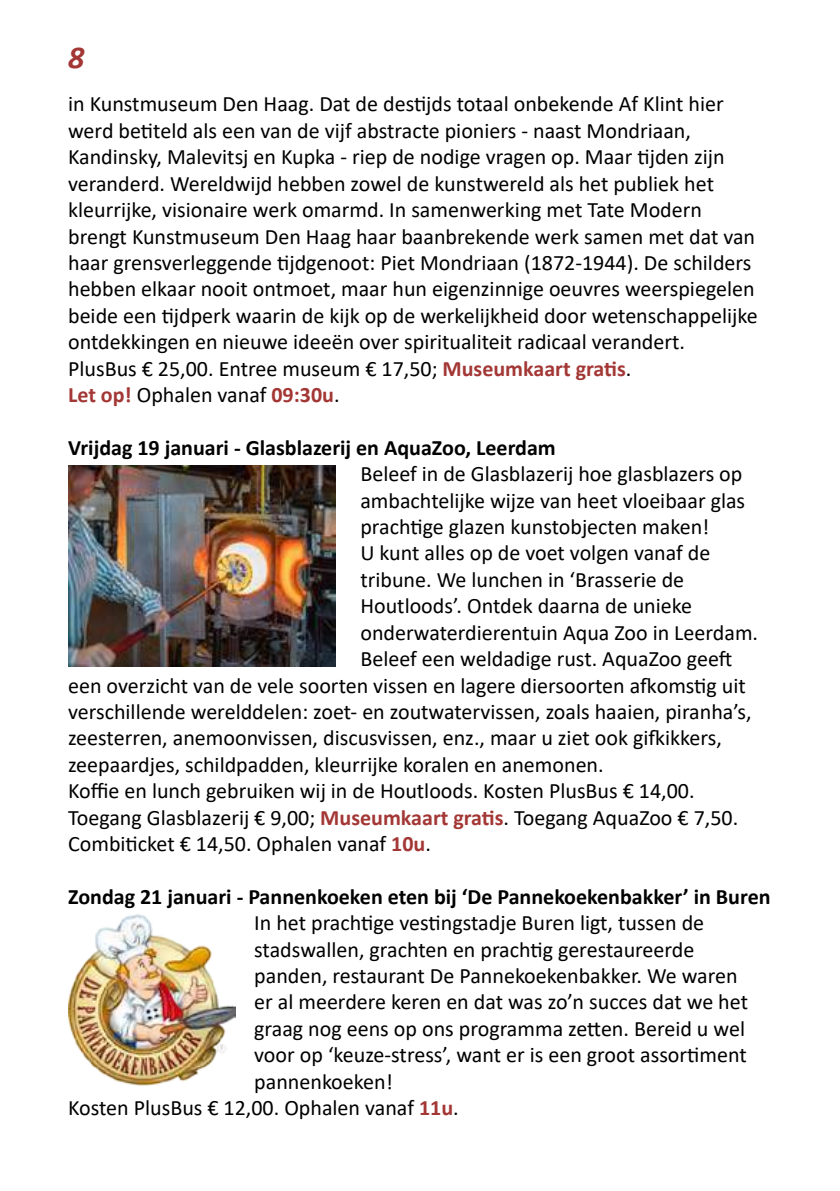
<style>
.page{position:relative;width:840px;height:1191px;background:#fff}
.page>*{position:absolute;margin:0;border:0;box-sizing:border-box;transform-origin:0 0}
.t1{font:italic 700 32px "Calibri";color:#a33735}
.t2{font:22px/26.4px "Calibri";color:#000}
.t3{font:700 22px "Calibri";color:#000}
.s1{font-weight:700;color:#a33735}
</style>
<div class="page">
<img style="left:68px;top:466px;width:267px;height:200px">
<img style="left:68px;top:914px;width:167px;height:172px">
<h1 class="t1" style="left:68px;top:35px;width:18px">8</h1>
<p class="t2" style="left:68px;top:90px;width:690px">in Kunstmuseum Den Haag. Dat de destijds totaal onbekende Af Klint hier werd betiteld als een van de vijf abstracte pioniers - naast Mondriaan, Kandinsky, Malevitsj en Kupka - riep de nodige vragen op. Maar tijden zijn veranderd. Wereldwijd hebben zowel de kunstwereld als het publiek het kleurrijke, visionaire werk omarmd. In samenwerking met Tate Modern brengt Kunstmuseum Den Haag haar baanbrekende werk samen met dat van haar grensverleggende tijdgenoot: Piet Mondriaan (1872-1944). De schilders hebben elkaar nooit ontmoet, maar hun eigenzinnige oeuvres weerspiegelen beide een tijdperk waarin de kijk op de werkelijkheid door wetenschappelijke ontdekkingen en nieuwe ideeën over spiritualiteit radicaal verandert.<br>PlusBus € 25,00. Entree museum € 17,50; <span class="s1">Museumkaart gratis</span>.<br><span class="s1">Let op!</span> Ophalen vanaf <span class="s1">09:30u</span>.</p>
<p class="t3" style="left:68px;top:432px;width:489px">Vrijdag 19 januari - Glasblazerij en AquaZoo, Leerdam</p>
<p class="t2" style="left:360px;top:460px;width:383px">Beleef in de Glasblazerij hoe glasblazers op</p>
<p class="t2" style="left:360px;top:486px;width:386px">ambachtelijke wijze van heet vloeibaar glas</p>
<p class="t2" style="left:360px;top:513px;width:350px">prachtige glazen kunstobjecten maken!</p>
<p class="t2" style="left:360px;top:539px;width:351px">U kunt alles op de voet volgen vanaf de</p>
<p class="t2" style="left:360px;top:566px;width:325px">tribune. We lunchen in ‘Brasserie de</p>
<p class="t2" style="left:360px;top:592px;width:333px">Houtloods’. Ontdek daarna de unieke</p>
<p class="t2" style="left:360px;top:618px;width:399px">onderwaterdierentuin Aqua Zoo in Leerdam.</p>
<p class="t2" style="left:360px;top:645px;width:373px">Beleef een weldadige rust. AquaZoo geeft</p>
<p class="t2" style="left:68px;top:671px;width:679px">een overzicht van de vele soorten vissen en lagere diersoorten afkomstig uit</p>
<p class="t2" style="left:68px;top:698px;width:684px">verschillende werelddelen: zoet- en zoutwatervissen, zoals haaien, piranha’s,</p>
<p class="t2" style="left:68px;top:724px;width:655px">zeesterren, anemoonvissen, discusvissen, enz., maar u ziet ook gifkikkers,</p>
<p class="t2" style="left:68px;top:750px;width:537px">zeepaardjes, schildpadden, kleurrijke koralen en anemonen.</p>
<p class="t2" style="left:68px;top:777px;width:627px">Koffie en lunch gebruiken wij in de Houtloods. Kosten PlusBus € 14,00.</p>
<p class="t2" style="left:68px;top:803px;width:671px">Toegang Glasblazerij € 9,00; <span class="s1">Museumkaart gratis</span>. Toegang AquaZoo € 7,50.</p>
<p class="t2" style="left:68px;top:830px;width:364px">Combiticket € 14,50. Ophalen vanaf <span class="s1">10u</span>.</p>
<p class="t3" style="left:68px;top:881px;width:703px">Zondag 21 januari - Pannenkoeken eten bij ‘De Pannekoekenbakker’ in Buren</p>
<p class="t2" style="left:254px;top:909px;width:451px">In het prachtige vestingstadje Buren ligt, tussen de</p>
<p class="t2" style="left:254px;top:935px;width:441px">stadswallen, grachten en prachtig gerestaureerde</p>
<p class="t2" style="left:254px;top:962px;width:484px">panden, restaurant De Pannekoekenbakker. We waren</p>
<p class="t2" style="left:254px;top:988px;width:495px">er al meerdere keren en dat was zo’n succes dat we het</p>
<p class="t2" style="left:254px;top:1014px;width:492px">graag nog eens op ons programma zetten. Bereid u wel</p>
<p class="t2" style="left:254px;top:1041px;width:494px">voor op ‘keuze-stress’, want er is een groot assortiment</p>
<p class="t2" style="left:254px;top:1067px;width:140px">pannenkoeken!</p>
<p class="t2" style="left:68px;top:1094px;width:392px">Kosten PlusBus € 12,00. Ophalen vanaf <span class="s1">11u</span>.</p>
</div>
